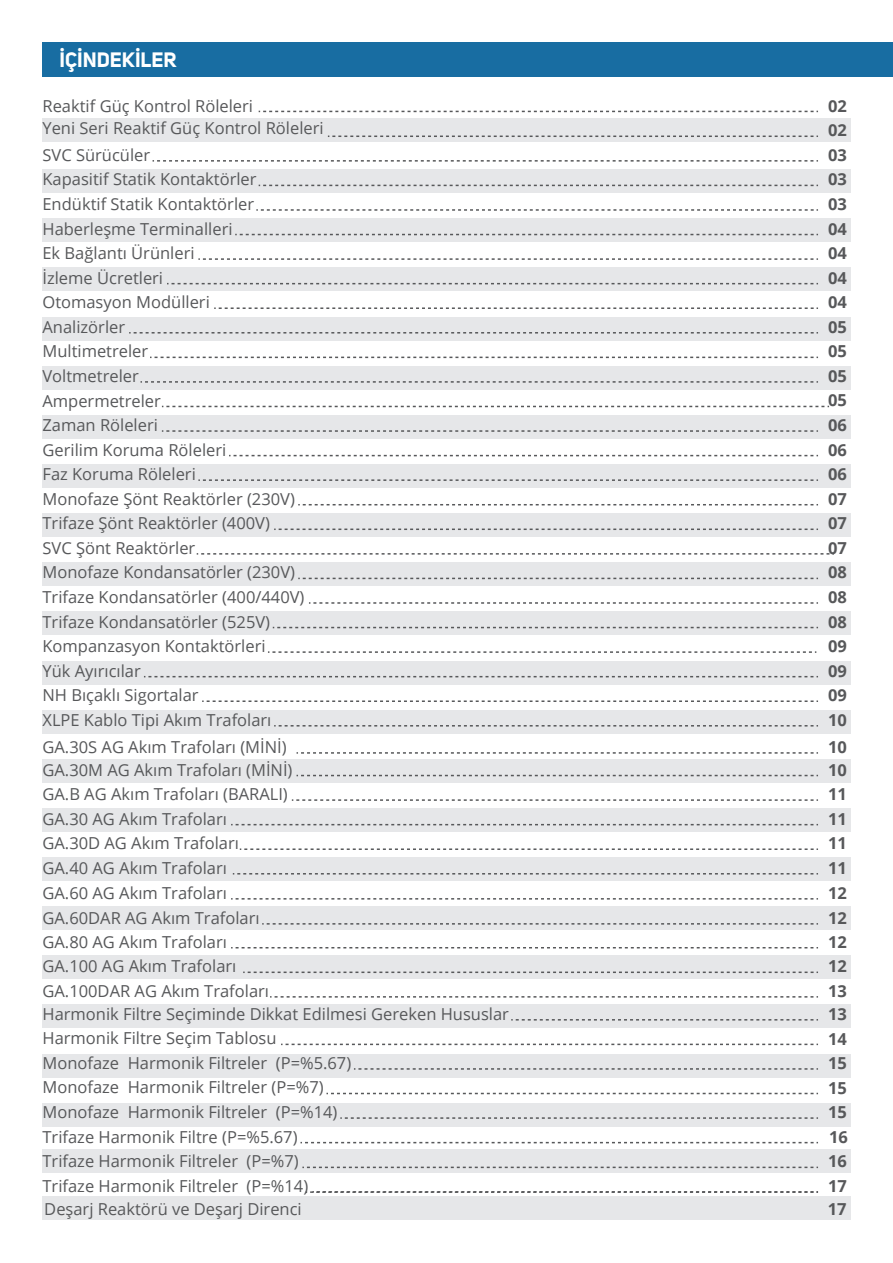
<style>
.page{position:relative;width:893px;height:1263px;background:#fff}
.page>*{position:absolute;margin:0;border:0;box-sizing:border-box;transform-origin:0 0}
.t1{font:700 20.55px "Uni Sans";color:#fff}
.t2{font:16.5px/24.6px "Open Sans";color:#57585a}
.t3{font:700 16.5px/24.6px "Open Sans";color:#57585a;text-align:justify}
</style>
<div class="page">
<div style="left:42px;top:43px;width:851px;height:34px;background:#186da2"></div>
<div style="left:42px;top:118px;width:809px;height:24px;background:#e6e7e9"></div>
<div style="left:42px;top:170px;width:809px;height:23px;background:#e6e7e9"></div>
<div style="left:42px;top:219px;width:809px;height:23px;background:#e6e7e9"></div>
<div style="left:42px;top:268px;width:809px;height:23px;background:#e6e7e9"></div>
<div style="left:42px;top:317px;width:809px;height:23px;background:#e6e7e9"></div>
<div style="left:42px;top:366px;width:809px;height:23px;background:#e6e7e9"></div>
<div style="left:42px;top:415px;width:809px;height:24px;background:#e6e7e9"></div>
<div style="left:42px;top:464px;width:809px;height:24px;background:#e6e7e9"></div>
<div style="left:42px;top:513px;width:809px;height:24px;background:#e6e7e9"></div>
<div style="left:42px;top:563px;width:809px;height:23px;background:#e6e7e9"></div>
<div style="left:42px;top:612px;width:809px;height:23px;background:#e6e7e9"></div>
<div style="left:42px;top:661px;width:809px;height:23px;background:#e6e7e9"></div>
<div style="left:42px;top:710px;width:809px;height:23px;background:#e6e7e9"></div>
<div style="left:42px;top:759px;width:809px;height:23px;background:#e6e7e9"></div>
<div style="left:42px;top:808px;width:809px;height:24px;background:#e6e7e9"></div>
<div style="left:42px;top:857px;width:809px;height:24px;background:#e6e7e9"></div>
<div style="left:42px;top:906px;width:809px;height:24px;background:#e6e7e9"></div>
<div style="left:42px;top:956px;width:809px;height:23px;background:#e6e7e9"></div>
<div style="left:42px;top:1005px;width:809px;height:23px;background:#e6e7e9"></div>
<div style="left:42px;top:1054px;width:809px;height:23px;background:#e6e7e9"></div>
<div style="left:42px;top:1103px;width:809px;height:23px;background:#e6e7e9"></div>
<div style="left:42px;top:1150px;width:809px;height:23px;background:#e6e7e9"></div>
<div style="left:42px;top:1196px;width:809px;height:24px;background:#e6e7e9"></div>
<svg style="left:328px;top:136px;width:490px;height:1px"></svg>
<svg style="left:259px;top:111px;width:559px;height:1px"></svg>
<svg style="left:153px;top:160px;width:665px;height:2px"></svg>
<svg style="left:259px;top:185px;width:559px;height:1px"></svg>
<svg style="left:256px;top:209px;width:562px;height:2px"></svg>
<svg style="left:235px;top:234px;width:583px;height:1px"></svg>
<svg style="left:198px;top:258px;width:620px;height:2px"></svg>
<svg style="left:167px;top:283px;width:651px;height:1px"></svg>
<svg style="left:214px;top:307px;width:604px;height:2px"></svg>
<svg style="left:129px;top:332px;width:689px;height:1px"></svg>
<svg style="left:150px;top:357px;width:668px;height:1px"></svg>
<svg style="left:141px;top:381px;width:677px;height:2px"></svg>
<svg style="left:162px;top:406px;width:667px;height:1px"></svg>
<svg style="left:162px;top:430px;width:656px;height:2px"></svg>
<svg style="left:229px;top:455px;width:589px;height:1px"></svg>
<svg style="left:198px;top:479px;width:620px;height:2px"></svg>
<svg style="left:298px;top:504px;width:520px;height:1px"></svg>
<svg style="left:274px;top:528px;width:544px;height:2px"></svg>
<svg style="left:298px;top:578px;width:520px;height:1px"></svg>
<svg style="left:309px;top:602px;width:509px;height:2px"></svg>
<svg style="left:273px;top:627px;width:545px;height:1px"></svg>
<svg style="left:268px;top:651px;width:548px;height:2px"></svg>
<svg style="left:144px;top:676px;width:674px;height:1px"></svg>
<svg style="left:202px;top:700px;width:616px;height:2px"></svg>
<svg style="left:274px;top:725px;width:544px;height:1px"></svg>
<svg style="left:297px;top:775px;width:521px;height:1px"></svg>
<svg style="left:292px;top:799px;width:526px;height:2px"></svg>
<svg style="left:231px;top:824px;width:587px;height:1px"></svg>
<svg style="left:240px;top:848px;width:578px;height:2px"></svg>
<svg style="left:233px;top:873px;width:585px;height:1px"></svg>
<svg style="left:231px;top:898px;width:587px;height:1px"></svg>
<svg style="left:231px;top:947px;width:587px;height:1px"></svg>
<svg style="left:302px;top:1166px;width:516px;height:2px"></svg>
<svg style="left:243px;top:971px;width:575px;height:2px"></svg>
<svg style="left:511px;top:1019px;width:307px;height:1px"></svg>
<svg style="left:281px;top:1043px;width:537px;height:2px"></svg>
<svg style="left:354px;top:1068px;width:464px;height:2px"></svg>
<svg style="left:326px;top:1093px;width:492px;height:1px"></svg>
<svg style="left:340px;top:1117px;width:478px;height:2px"></svg>
<svg style="left:300px;top:1142px;width:518px;height:1px"></svg>
<svg style="left:197px;top:553px;width:637px;height:2px"></svg>
<svg style="left:297px;top:752px;width:521px;height:2px"></svg>
<svg style="left:262px;top:923px;width:556px;height:1px"></svg>
<svg style="left:270px;top:996px;width:548px;height:1px"></svg>
<svg style="left:306px;top:1191px;width:512px;height:2px"></svg>
<p class="t1" style="left:60px;top:47px;width:118px">İÇİNDEKİLER</p>
<p class="t2" style="left:42px;top:93px;width:212px">Reaktif Güç Kontrol Röleleri</p>
<p class="t3" style="left:828px;top:93px;width:20px">02<br>02<br>03<br>03<br>03<br>04<br>04<br>04<br>04<br>05<br>05<br>05<br>05<br>06<br>06<br>06<br>07<br>07</p>
<p class="t3" style="left:828px;top:560px;width:20px">08<br>08<br>08<br>09<br>09<br>09<br>10</p>
<p class="t3" style="left:828px;top:757px;width:20px">10<br>11<br>11<br>11<br>11<br>12</p>
<p class="t3" style="left:828px;top:929px;width:20px">12<br>12</p>
<p class="t3" style="left:828px;top:1001px;width:20px">13<br>14<br>15<br>15<br>15</p>
<p class="t2" style="left:42px;top:114px;width:283px;line-height:26.8px">Yeni Seri Reaktif Güç Kontrol Röleleri<br>SVC Sürücüler</p>
<p class="t2" style="left:42px;top:167px;width:254px">Kapasitif Statik Kontaktörler<br>Endüktif Statik Kontaktörler<br>Haberleşme Terminalleri<br>Ek Bağlantı Ürünleri<br>İzleme Ücretleri<br>Otomasyon Modülleri<br>Analizörler<br>Multimetreler<br>Voltmetreler<br>Ampermetreler<br>Zaman Röleleri<br>Gerilim Koruma Röleleri<br>Faz Koruma Röleleri<br>Monofaze Şönt Reaktörler (230V)<br>Trifaze Şönt Reaktörler (400V)<br>SVC Şönt Reaktörler</p>
<p class="t3" style="left:828px;top:535px;width:20px">07</p>
<p class="t2" style="left:42px;top:560px;width:264px">Monofaze Kondansatörler (230V)<br>Trifaze Kondansatörler (400/440V)<br>Trifaze Kondansatörler (525V)<br>Kompanzasyon Kontaktörleri<br>Yük Ayırıcılar<br>NH Bıçaklı Sigortalar<br>XLPE Kablo Tipi Akım Trafoları</p>
<p class="t2" style="left:42px;top:757px;width:252px">GA.30M AG Akım Trafoları (MİNİ)</p>
<p class="t2" style="left:42px;top:734px;width:246px">GA.30S AG Akım Trafoları (MİNİ)</p>
<p class="t3" style="left:828px;top:734px;width:20px">10</p>
<p class="t2" style="left:42px;top:781px;width:247px">GA.B AG Akım Trafoları (BARALI)<br>GA.30 AG Akım Trafoları<br>GA.30D AG Akım Trafoları<br>GA.40 AG Akım Trafoları<br>GA.60 AG Akım Trafoları<br>GA.60DAR AG Akım Trafoları</p>
<p class="t3" style="left:828px;top:905px;width:20px">12</p>
<p class="t2" style="left:42px;top:929px;width:228px">GA.80 AG Akım Trafoları<br>GA.100 AG Akım Trafoları<br>GA.100DAR AG Akım Trafoları</p>
<p class="t3" style="left:828px;top:978px;width:20px">13</p>
<p class="t2" style="left:42px;top:1001px;width:468px">Harmonik Filtre Seçiminde Dikkat Edilmesi Gereken Hususlar Harmonik Filtre Seçim Tablosu<br>Monofaze Harmonik Filtreler (P=%5.67)<br>Monofaze Harmonik Filtreler (P=%7)<br>Monofaze Harmonik Filtreler (P=%14)<br>Trifaze Harmonik Filtre (P=%5.67)</p>
<p class="t3" style="left:829px;top:1124px;width:20px">16</p>
<p class="t2" style="left:42px;top:1148px;width:258px">Trifaze Harmonik Filtreler (P=%7)</p>
<p class="t3" style="left:828px;top:1149px;width:20px">16</p>
<p class="t2" style="left:42px;top:1173px;width:267px">Trifaze Harmonik Filtreler (P=%14)</p>
<p class="t3" style="left:828px;top:1173px;width:20px">17</p>
<p class="t2" style="left:44px;top:1196px;width:259px">Deşarj Reaktörü ve Deşarj Direnci</p>
<p class="t3" style="left:828px;top:1196px;width:20px">17</p>
</div>
